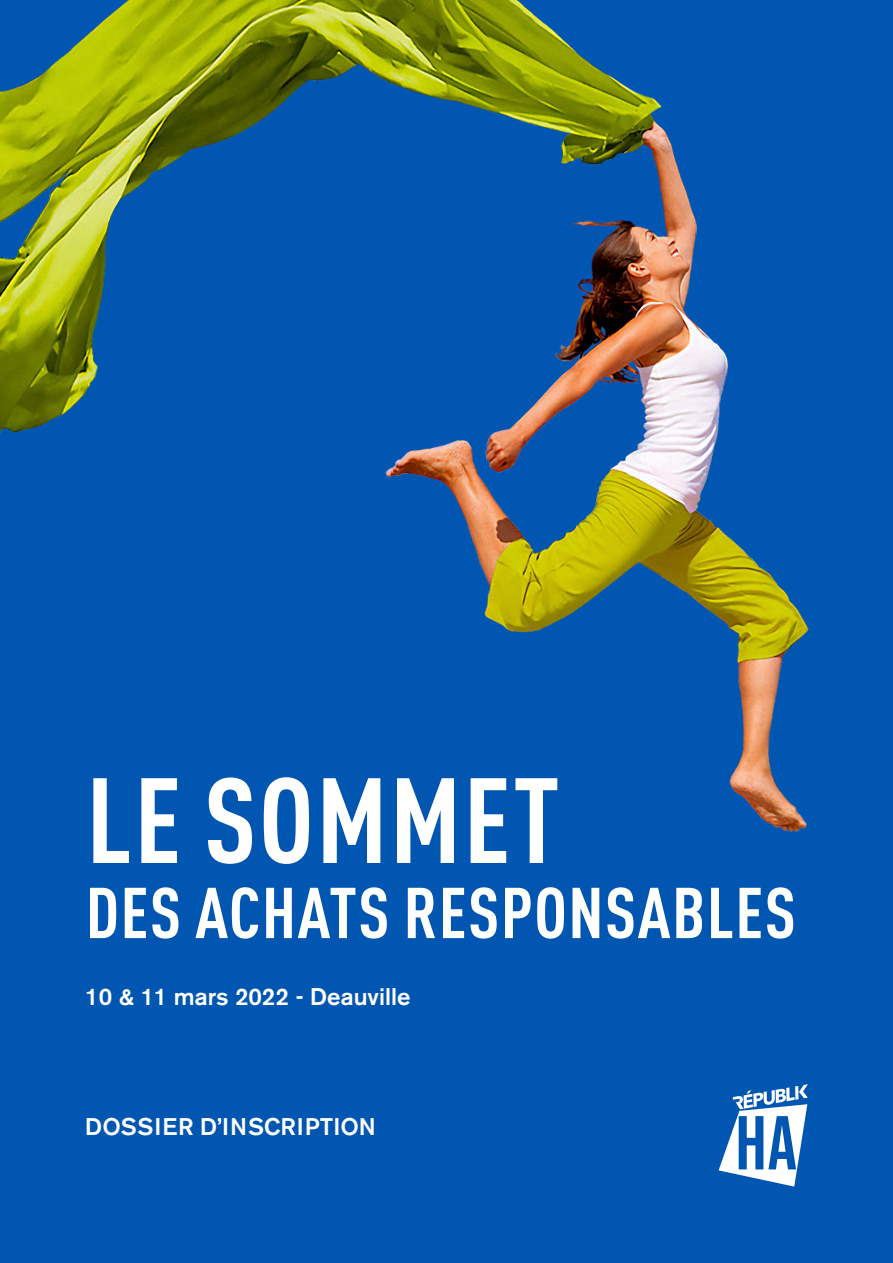
<style>
.page{position:relative;width:893px;height:1263px;background:#0156b1}
.page>*{position:absolute;margin:0;border:0;box-sizing:border-box;transform-origin:0 0}
.t1{font:700 condensed 119.1px "DIN Pro";letter-spacing:.02em;color:#fff}
.t2{font:700 condensed 70.65px "DIN Pro";letter-spacing:.02em;color:#fff}
.t3{font:500 23.85px "Akzidenz Grotesk BE";color:#fff}
.t4{font:500 23.85px "Akzidenz Grotesk BE";letter-spacing:.02em;color:#fff}
</style>
<div class="page">
<img style="left:0;top:0;width:809px;height:832px">
<svg style="left:719px;top:1084px;width:89px;height:102px"></svg>
<h1 class="t1" style="left:86px;top:731px;width:475px">LE SOMMET</h1>
<h2 class="t2" style="left:86px;top:859px;width:712px">DES ACHATS RESPONSABLES</h2>
<p class="t3" style="left:85px;top:982px;width:327px">10 &amp; 11 mars 2022 - Deauville</p>
<p class="t4" style="left:85px;top:1112px;width:292px">DOSSIER D’INSCRIPTION</p>
</div>
